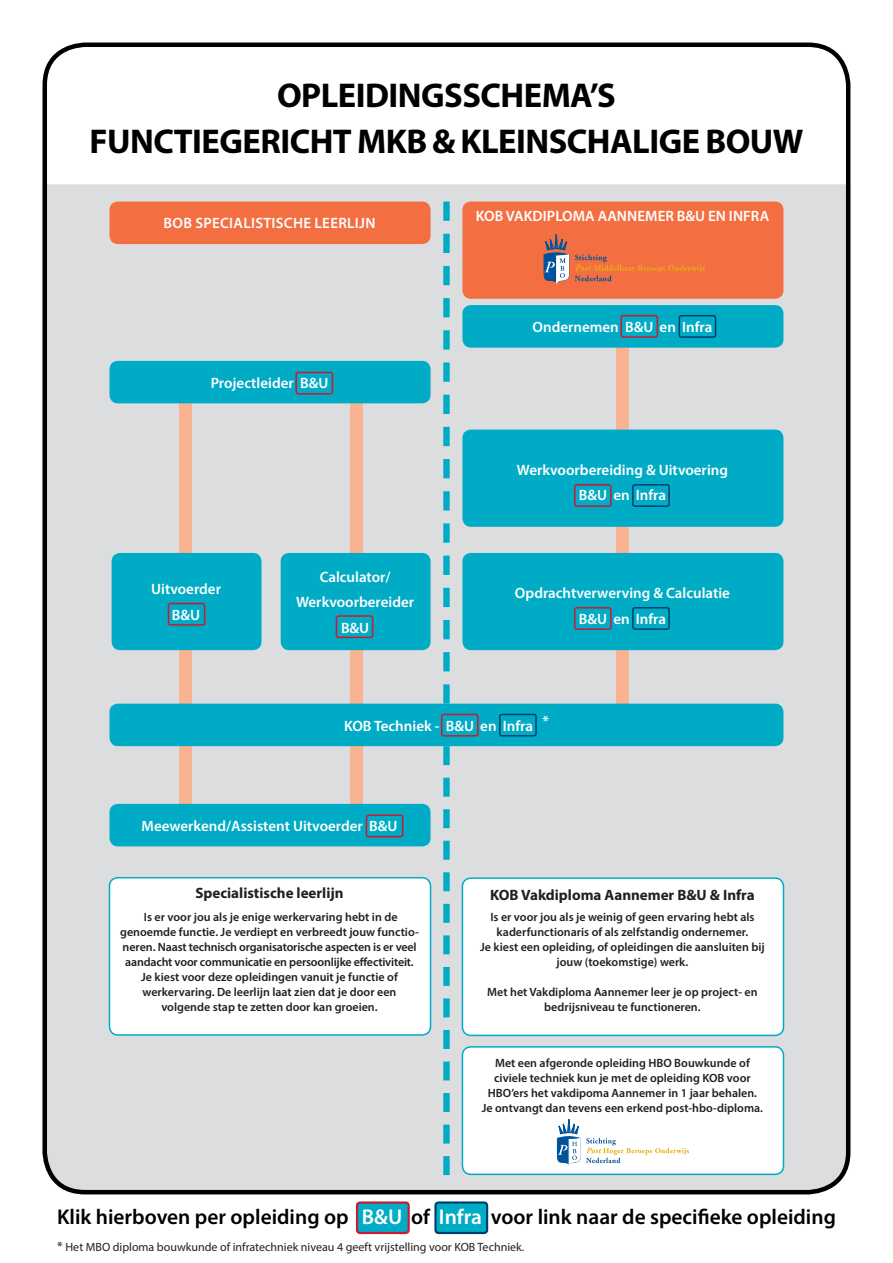
<style>
.page{position:relative;width:893px;height:1263px;background:#fff}
.page>*{position:absolute;margin:0;border:0;box-sizing:border-box;transform-origin:0 0}
.t1{font:700 34.5px "Myriad Pro";letter-spacing:-.015em;color:#000001}
.t2{font:600 21.45px "Myriad Pro";color:#000001}
.t3{font:600 15px/25.5px "Myriad Pro";color:#fff;text-align:center}
.t4{font:700 15px "Myriad Pro";color:#231f20}
.t5{font:600 15px "Myriad Pro";letter-spacing:.02em;color:#fff}
.t6{font:600 12px/15px "Myriad Pro";color:#231f20;text-align:center}
.t7{font:12px "Myriad Pro";color:#231f20}
.s1{color:#fff}
.s2{font-size:13.5px}
</style>
<div class="page">
<div style="left:43px;top:184px;width:807px;height:1010px;background:#dcdddf"></div>
<svg style="left:443px;top:202px;width:7px;height:502px;background:#60c0d0"></svg>
<div style="left:350px;top:382px;width:13px;height:432px;background:#f9b392"></div>
<div style="left:179px;top:382px;width:13px;height:430px;background:#f9b392"></div>
<div style="left:109px;top:361px;width:322px;height:42px;background:#00abc5;border-radius:9px"></div>
<div style="left:295px;top:372px;width:38px;height:23px;border:2px solid #ce182f;border-radius:2px"></div>
<div style="left:617px;top:348px;width:12px;height:377px;background:#f9b392"></div>
<div style="left:112px;top:553px;width:149px;height:97px;background:#00abc5;border-radius:9px"></div>
<div style="left:281px;top:553px;width:150px;height:97px;background:#00abc5;border-radius:9px"></div>
<div style="left:462px;top:553px;width:321px;height:97px;background:#00abc5;border-radius:9px"></div>
<div style="left:462px;top:430px;width:321px;height:97px;background:#00abc5;border-radius:9px"></div>
<div style="left:462px;top:305px;width:321px;height:43px;background:#00abc5;border-radius:9px"></div>
<div style="left:109px;top:704px;width:674px;height:42px;background:#00abc5;border-radius:9px"></div>
<div style="left:109px;top:202px;width:322px;height:42px;background:#f36f42;border-radius:9px"></div>
<div style="left:462px;top:202px;width:321px;height:97px;background:#f36f42;border-radius:9px"></div>
<div style="left:109px;top:804px;width:322px;height:42px;background:#00abc5;border-radius:9px"></div>
<svg style="left:443px;top:746px;width:7px;height:429px;background:#5fc0d0"></svg>
<div style="left:109px;top:878px;width:322px;height:157px;background:#fff;border-radius:9px"></div>
<div style="left:109px;top:877px;width:322px;height:159px;border:2px solid #00abc5;border-radius:9px"></div>
<div style="left:462px;top:1047px;width:321px;height:127px;background:#fff;border-radius:9px"></div>
<div style="left:462px;top:1046px;width:322px;height:129px;border:2px solid #00abc5;border-radius:9px"></div>
<svg style="left:557px;top:1119px;width:132px;height:46px"></svg>
<div style="left:462px;top:878px;width:321px;height:157px;background:#fff;border-radius:9px"></div>
<div style="left:462px;top:877px;width:322px;height:159px;border:2px solid #00abc5;border-radius:9px"></div>
<svg style="left:543px;top:234px;width:162px;height:50px"></svg>
<div style="left:620px;top:315px;width:38px;height:23px;border:2px solid #ce182f;border-radius:2px"></div>
<div style="left:679px;top:315px;width:37px;height:23px;border:2px solid #003e6a;border-radius:2px"></div>
<div style="left:574px;top:484px;width:38px;height:23px;border:2px solid #ce182f;border-radius:2px"></div>
<div style="left:632px;top:484px;width:38px;height:23px;border:2px solid #003e6a;border-radius:2px"></div>
<div style="left:574px;top:607px;width:38px;height:23px;border:2px solid #ce182f;border-radius:2px"></div>
<div style="left:632px;top:607px;width:38px;height:23px;border:2px solid #003e6a;border-radius:2px"></div>
<div style="left:441px;top:714px;width:38px;height:22px;border:2px solid #ce182f;border-radius:2px"></div>
<div style="left:499px;top:714px;width:38px;height:22px;border:2px solid #003e6a;border-radius:2px"></div>
<div style="left:168px;top:603px;width:37px;height:23px;border:2px solid #ce182f;border-radius:2px"></div>
<div style="left:336px;top:615px;width:37px;height:23px;border:2px solid #ce182f;border-radius:2px"></div>
<div style="left:366px;top:814px;width:37px;height:23px;border:2px solid #ce182f;border-radius:2px"></div>
<div style="left:357px;top:1202px;width:52px;height:31px;background:#00abc5;border-radius:3px"></div>
<div style="left:356px;top:1201px;width:54px;height:33px;border:2px solid #ce182f;border-radius:3px"></div>
<div style="left:435px;top:1202px;width:52px;height:31px;background:#00abc5;border-radius:3px"></div>
<div style="left:434px;top:1201px;width:54px;height:33px;border:2px solid #003e6a;border-radius:3px"></div>
<p class="t1" style="left:277px;top:73px;width:340px">OPLEIDINGSSCHEMA’S</p>
<p class="t1" style="left:89px;top:119px;width:716px">FUNCTIEGERICHT MKB &amp; KLEINSCHALIGE BOUW</p>
<p class="t5" style="left:164px;top:214px;width:213px">BOB SPECIALISTISCHE LEERLIJN</p>
<p class="t3" style="left:211px;top:370px;width:119px">Projectleider B&amp;U</p>
<p class="t3" style="left:151px;top:576px;width:71px">Uitvoerder</p>
<p class="t3" style="left:172px;top:602px;width:30px">B&amp;U</p>
<p class="t3" style="left:320px;top:563px;width:72px">Calculator/</p>
<p class="t3" style="left:296px;top:589px;width:120px">Werkvoorbereider<br>B&amp;U</p>
<p class="t3" style="left:476px;top:203px;width:295px">KOB VAKDIPLOMA AANNEMER B&amp;U EN INFRA</p>
<p class="t3" style="left:532px;top:314px;width:181px">Ondernemen B&amp;U en Infra</p>
<p class="t3" style="left:517px;top:457px;width:213px">Werkvoorbereiding &amp; Uitvoering</p>
<p class="t3" style="left:579px;top:482px;width:89px">B&amp;U en Infra</p>
<p class="t3" style="left:515px;top:580px;width:216px">Opdrachtverwerving &amp; Calculatie</p>
<p class="t3" style="left:579px;top:605px;width:89px">B&amp;U en Infra</p>
<p class="t3" style="left:344px;top:712px;width:206px">KOB Techniek - B&amp;U en Infra *</p>
<p class="t3" style="left:142px;top:812px;width:257px">Meewerkend/Assistent Uitvoerder B&amp;U</p>
<p class="t4" style="left:195px;top:883px;width:150px">Specialistische leerlijn</p>
<p class="t6" style="left:120px;top:909px;width:300px">Is er voor jou als je enige werkervaring hebt in de genoemde functie. Je verdiept en verbreedt jouw functio&shy;neren. Naast technisch organisatorische aspecten is er veel aandacht voor communicatie en persoonlijke effectiviteit.</p>
<p class="t6" style="left:141px;top:969px;width:258px">Je kiest voor deze opleidingen vanuit je functie of werkervaring. De leerlijn laat zien dat je door een volgende stap te zetten door kan groeien.</p>
<p class="t4" style="left:490px;top:885px;width:266px">KOB Vakdiploma Aannemer B&amp;U &amp; Infra</p>
<p class="t6" style="left:490px;top:909px;width:266px">Is er voor jou als je weinig of geen ervaring hebt als kaderfunctionaris of als zelfstandig ondernemer.</p>
<p class="t6" style="left:480px;top:939px;width:286px">Je kiest een opleiding, of opleidingen die aansluiten bij jouw (toekomstige) werk.</p>
<p class="t6" style="left:487px;top:984px;width:272px">Met het Vakdiploma Aannemer leer je op project- en bedrijsniveau te functioneren.</p>
<p class="t6" style="left:495px;top:1055px;width:256px">Met een afgeronde opleiding HBO Bouwkunde of</p>
<p class="t6" style="left:488px;top:1070px;width:271px">civiele techniek kun je met de opleiding KOB voor<br>HBO’ers het vakdipoma Aannemer in 1 jaar behalen.</p>
<p class="t6" style="left:482px;top:1100px;width:283px">Je ontvangt dan tevens een erkend post-hbo-diploma.</p>
<p class="t2" style="left:57px;top:1203px;width:780px">Klik hierboven per opleiding op <span class="s1">B&amp;U</span> of <span class="s1">Infra</span> voor link naar de specifieke opleiding</p>
<p class="t7" style="left:57px;top:1240px;width:469px"><span class="s2">*</span> Het MBO diploma bouwkunde of infratechniek niveau 4 geeft vrijstelling voor KOB Techniek.</p>
</div>
